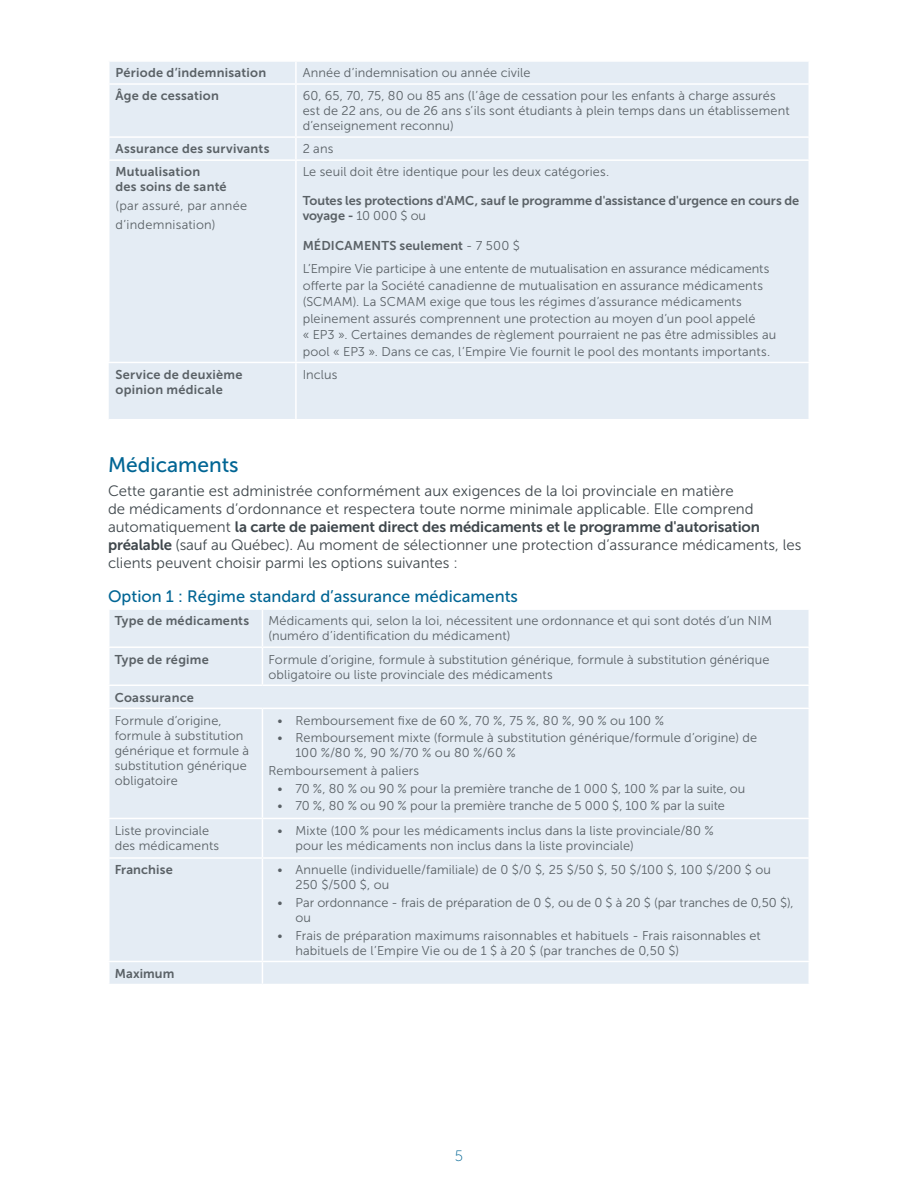
<style>
.page{position:relative;width:918px;height:1188px;background:#fff}
.page>*{position:absolute;margin:0;border:0;box-sizing:border-box;transform-origin:0 0}
.t1{font:21px "Museo Sans 500";color:#006594}
.t2{font:16.5px "Museo Sans 500";color:#006594}
.t3{font:15px/18px "Museo Sans 300";color:#3f474c}
.t4{font:15px "Museo Sans 700";letter-spacing:-.01em;color:#3f474c}
.t5{font:15px "Museo Sans 100";color:#006594}
.t6{font:12.75px/15px "Museo Sans 300";letter-spacing:.01em;color:#5a6166}
.t7{font:12.75px/15px "Museo Sans 700";letter-spacing:.015em;color:#5a6166}
.s1{font-family:"Museo Sans 700"}
.s2{font-family:"Museo Sans 300"}
</style>
<div class="page">
<div style="left:109px;top:62px;width:699px;height:357px;background:#e4ecf4"></div>
<hr style="left:108px;top:62px;width:2px;height:21px;background:#fff">
<hr style="left:295px;top:62px;width:2px;height:21px;background:#fff">
<hr style="left:108px;top:83px;width:188px;height:2px;background:#fff">
<hr style="left:108px;top:85px;width:2px;height:51px;background:#fff">
<hr style="left:108px;top:136px;width:188px;height:2px;background:#fff">
<hr style="left:108px;top:138px;width:2px;height:21px;background:#fff">
<hr style="left:108px;top:159px;width:188px;height:2px;background:#fff">
<hr style="left:108px;top:161px;width:2px;height:201px;background:#fff">
<hr style="left:296px;top:83px;width:514px;height:2px;background:#fff">
<hr style="left:295px;top:85px;width:2px;height:51px;background:#fff">
<hr style="left:296px;top:136px;width:514px;height:2px;background:#fff">
<hr style="left:295px;top:138px;width:2px;height:21px;background:#fff">
<hr style="left:296px;top:159px;width:514px;height:2px;background:#fff">
<hr style="left:295px;top:161px;width:2px;height:201px;background:#fff">
<hr style="left:296px;top:362px;width:514px;height:1px;background:#fff">
<hr style="left:108px;top:362px;width:188px;height:1px;background:#fff">
<hr style="left:295px;top:363px;width:2px;height:56px;background:#fff">
<div style="left:110px;top:610px;width:698px;height:374px;background:#e4ecf4"></div>
<hr style="left:262px;top:610px;width:1px;height:36px;background:#fff">
<hr style="left:262px;top:648px;width:1px;height:37px;background:#fff">
<hr style="left:108px;top:646px;width:154px;height:2px;background:#fff">
<hr style="left:262px;top:646px;width:548px;height:2px;background:#fff">
<hr style="left:262px;top:709px;width:1px;height:109px;background:#fff">
<hr style="left:262px;top:819px;width:1px;height:38px;background:#fff">
<hr style="left:262px;top:859px;width:1px;height:102px;background:#fff">
<svg style="left:262px;top:962px;width:1px;height:22px"></svg>
<hr style="left:108px;top:818px;width:154px;height:1px;background:#fff">
<hr style="left:262px;top:818px;width:548px;height:1px;background:#fff">
<hr style="left:108px;top:857px;width:154px;height:2px;background:#fff">
<hr style="left:262px;top:857px;width:548px;height:2px;background:#fff">
<hr style="left:108px;top:961px;width:154px;height:1px;background:#fff">
<hr style="left:262px;top:961px;width:548px;height:1px;background:#fff">
<hr style="left:108px;top:685px;width:154px;height:1px;background:#fff">
<hr style="left:262px;top:685px;width:548px;height:1px;background:#fff">
<hr style="left:108px;top:708px;width:154px;height:1px;background:#fff">
<hr style="left:262px;top:708px;width:548px;height:1px;background:#fff">
<p class="t7" style="left:116px;top:65px;width:152px">Période d’indemnisation</p>
<p class="t6" style="left:303px;top:65px;width:229px">Année d’indemnisation ou année civile</p>
<p class="t7" style="left:116px;top:88px;width:105px">Âge de cessation</p>
<p class="t6" style="left:303px;top:89px;width:488px">60, 65, 70, 75, 80 ou 85 ans (l’âge de cessation pour les enfants à charge assurés est de 22 ans, ou de 26 ans s’ils sont étudiants à plein temps dans un établissement d’enseignement reconnu)</p>
<p class="t7" style="left:116px;top:141px;width:155px">Assurance des survivants</p>
<p class="t6" style="left:303px;top:142px;width:32px">2 ans</p>
<p class="t7" style="left:116px;top:165px;width:113px">Mutualisation<br>des soins de santé</p>
<p class="t6" style="left:116px;top:197px;width:133px;line-height:18.8px">(par assuré, par année d’indemnisation)</p>
<p class="t6" style="left:303px;top:165px;width:308px">Le seuil doit être identique pour les deux catégories.</p>
<p class="t7" style="left:303px;top:193px;width:498px">Toutes les protections d'AMC, sauf le programme d'assistance d'urgence en cours de</p>
<p class="t6" style="left:303px;top:208px;width:125px"><span class="s1">voyage -</span> 10 000 $ ou</p>
<p class="t7" style="left:303px;top:238px;width:219px">MÉDICAMENTS seulement <span class="s2">- 7 500 $</span></p>
<p class="t6" style="left:303px;top:261px;width:475px;line-height:16.5px">L’Empire Vie participe à une entente de mutualisation en assurance médicaments offerte par la Société canadienne de mutualisation en assurance médicaments (SCMAM). La SCMAM exige que tous les régimes d’assurance médicaments pleinement assurés comprennent une protection au moyen d’un pool appelé<br>« EP3 ». Certaines demandes de règlement pourraient ne pas être admissibles au pool « EP3 ». Dans ce cas, l’Empire Vie fournit le pool des montants importants.</p>
<p class="t7" style="left:116px;top:367px;width:129px">Service de deuxième opinion médicale</p>
<p class="t6" style="left:303px;top:367px;width:36px">Inclus</p>
<h1 class="t1" style="left:108px;top:453px;width:132px">Médicaments</h1>
<p class="t3" style="left:108px;top:482px;width:647px">Cette garantie est administrée conformément aux exigences de la loi provinciale en matière de médicaments d’ordonnance et respectera toute norme minimale applicable. Elle comprend</p>
<p class="t4" style="left:108px;top:519px;width:653px"><span class="s2">automatiquement</span> la carte de paiement direct des médicaments et le programme d'autorisation</p>
<p class="t3" style="left:108px;top:536px;width:695px"><span class="s1">préalable</span> (sauf au Québec). Au moment de sélectionner une protection d’assurance médicaments, les clients peuvent choisir parmi les options suivantes :</p>
<p class="t2" style="left:108px;top:587px;width:412px">Option 1 : Régime standard d’assurance médicaments</p>
<p class="t7" style="left:115px;top:614px;width:136px">Type de médicaments</p>
<p class="t6" style="left:268px;top:614px;width:505px">Médicaments qui, selon la loi, nécessitent une ordonnance et qui sont dotés d’un NIM (numéro d’identification du médicament)</p>
<p class="t7" style="left:115px;top:652px;width:96px">Type de régime</p>
<p class="t6" style="left:268px;top:652px;width:503px">Formule d’origine, formule à substitution générique, formule à substitution générique obligatoire ou liste provinciale des médicaments</p>
<p class="t7" style="left:115px;top:690px;width:81px">Coassurance</p>
<p class="t6" style="left:115px;top:713px;width:136px">Formule d’origine, formule à substitution générique et formule à substitution générique obligatoire</p>
<p class="t6" style="left:277px;top:713px;width:388px">• Remboursement fixe de 60 %, 70 %, 75 %, 80 %, 90 % ou 100 %</p>
<p class="t6" style="left:295px;top:731px;width:463px;text-indent:-18px">• Remboursement mixte (formule à substitution générique/formule d’origine) de<br>100 %/80 %, 90 %/70 % ou 80 %/60 %</p>
<p class="t6" style="left:268px;top:763px;width:152px">Remboursement à paliers</p>
<p class="t6" style="left:277px;top:781px;width:470px">• 70 %, 80 % ou 90 % pour la première tranche de 1 000 $, 100 % par la suite, ou</p>
<p class="t6" style="left:277px;top:799px;width:449px">• 70 %, 80 % ou 90 % pour la première tranche de 5 000 $, 100 % par la suite</p>
<p class="t6" style="left:115px;top:823px;width:106px">Liste provinciale des médicaments</p>
<p class="t6" style="left:295px;top:823px;width:420px;text-indent:-18px">• Mixte (100 % pour les médicaments inclus dans la liste provinciale/80 % pour les médicaments non inclus dans la liste provinciale)</p>
<p class="t7" style="left:115px;top:862px;width:59px">Franchise</p>
<p class="t6" style="left:295px;top:862px;width:477px;text-indent:-18px">• Annuelle (individuelle/familiale) de 0 $/0 $, 25 $/50 $, 50 $/100 $, 100 $/200 $ ou<br>250 $/500 $, ou</p>
<p class="t6" style="left:295px;top:895px;width:500px;text-indent:-18px">• Par ordonnance - frais de préparation de 0 $, ou de 0 $ à 20 $ (par tranches de 0,50 $), ou</p>
<p class="t6" style="left:295px;top:928px;width:467px;text-indent:-18px">• Frais de préparation maximums raisonnables et habituels - Frais raisonnables et habituels de l’Empire Vie ou de 1 $ à 20 $ (par tranches de 0,50 $)</p>
<p class="t7" style="left:115px;top:966px;width:61px">Maximum</p>
<p class="t5" style="left:455px;top:1148px;width:10px">5</p>
</div>
